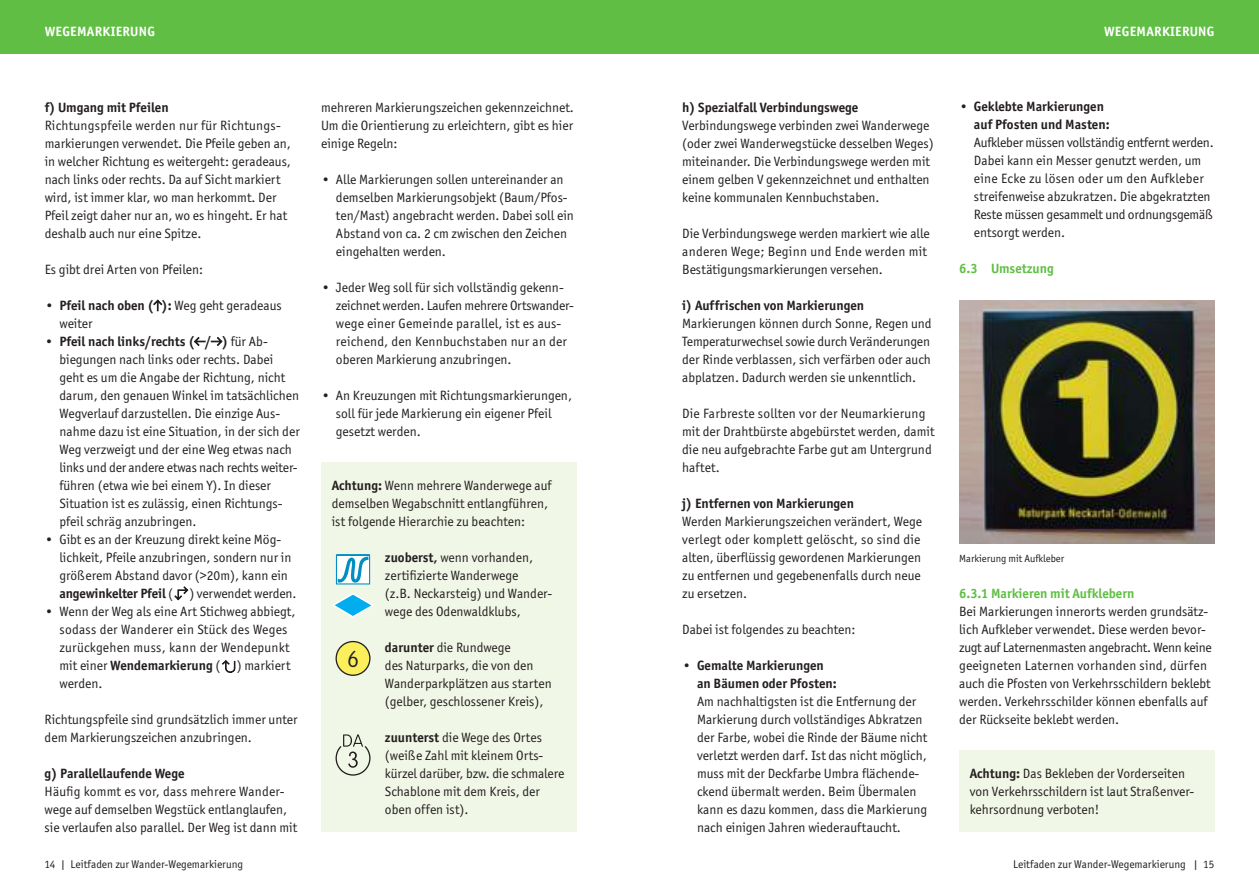
<style>
.page{position:relative;width:1259px;height:893px;background:#fff}
.page>*{position:absolute;margin:0;border:0;box-sizing:border-box;transform-origin:0 0}
.t1{font:100 22.5px "VAG Rounded";color:#241f1f}
.t2{font:13.5px/18px "ITC Officina Sans";color:#241f1f}
.t3{font:700 13.5px/18px "ITC Officina Sans";color:#241f1f}
.t4{font:700 13.5px "ITC Officina Sans";color:#60be44}
.t5{font:700 13.5px "ITC Officina Sans";letter-spacing:.025em;color:#fff}
.t6{font:11.25px "ITC Officina Sans";color:#241f1f}
.t7{font:10.5px "ITC Officina Sans";color:#241f1f}
.s1{font-weight:700}
</style>
<div class="page">
<div style="left:0;top:0;width:1259px;height:53px;background:#60be44"></div>
<svg style="left:153px;top:300px;width:9px;height:11px"></svg>
<svg style="left:194px;top:337px;width:11px;height:9px"></svg>
<svg style="left:211px;top:337px;width:11px;height:9px"></svg>
<svg style="left:174px;top:586px;width:14px;height:14px"></svg>
<svg style="left:222px;top:660px;width:13px;height:13px"></svg>
<div style="left:321px;top:463px;width:255px;height:369px;background:#f1f7e7"></div>
<svg style="left:336px;top:554px;width:34px;height:30px"></svg>
<svg style="left:332px;top:593px;width:42px;height:24px"></svg>
<div style="left:336px;top:642px;width:34px;height:33px;background:#fbf05b;border-radius:50%"></div>
<div style="left:335px;top:641px;width:35px;height:35px;border:1px solid #241f1f;border-radius:50%"></div>
<svg style="left:335px;top:734px;width:36px;height:42px"></svg>
<img style="left:959px;top:301px;width:255px;height:243px">
<div style="left:959px;top:750px;width:255px;height:82px;background:#f1f7e7"></div>
<p class="t5" style="left:45px;top:23px;width:112px">WEGEMARKIERUNG</p>
<p class="t5" style="left:1104px;top:23px;width:112px">WEGEMARKIERUNG</p>
<p class="t3" style="left:45px;top:98px;width:125px">f) Umgang mit Pfeilen</p>
<p class="t2" style="left:45px;top:116px;width:248px">Richtungspfeile werden nur für Richtungs&shy;markierungen verwendet. Die Pfeile geben an, in welcher Richtung es weitergeht: geradeaus, nach links oder rechts. Da auf Sicht markiert wird, ist immer klar, wo man herkommt. Der Pfeil zeigt daher nur an, wo es hingeht. Er hat deshalb auch nur eine Spitze.</p>
<p class="t2" style="left:45px;top:260px;width:160px">Es gibt drei Arten von Pfeilen:</p>
<p class="t2" style="left:59px;top:296px;width:224px;text-indent:-15px">• <span class="s1">Pfeil nach oben ( ):</span> Weg geht geradeaus weiter</p>
<p class="t2" style="left:59px;top:332px;width:242px;text-indent:-15px">• <span class="s1">Pfeil nach links/rechts ( / )</span> für Ab&shy;biegungen nach links oder rechts. Dabei geht es um die Angabe der Richtung, nicht darum, den genauen Winkel im tatsächlichen Wegverlauf darzustellen. Die einzige Aus&shy;nahme dazu ist eine Situation, in der sich der Weg verzweigt und der eine Weg etwas nach links und der andere etwas nach rechts weiter&shy;führen (etwa wie bei einem Y). In dieser Situation ist es zulässig, einen Richtungs&shy;pfeil schräg anzubringen.</p>
<p class="t2" style="left:59px;top:530px;width:238px;text-indent:-15px">• Gibt es an der Kreuzung direkt keine Mög&shy;lichkeit, Pfeile anzubringen, sondern nur in größerem Abstand davor (&gt;20m), kann ein <span class="s1">angewinkelter Pfeil</span> ( ) verwendet werden.</p>
<p class="t2" style="left:59px;top:602px;width:237px;text-indent:-15px">• Wenn der Weg als eine Art Stichweg abbiegt, sodass der Wanderer ein Stück des Weges zurückgehen muss, kann der Wendepunkt mit einer <span class="s1">Wendemarkierung</span> ( ) markiert werden.</p>
<p class="t2" style="left:45px;top:710px;width:254px">Richtungspfeile sind grundsätzlich immer unter dem Markierungszeichen anzubringen.</p>
<p class="t3" style="left:45px;top:764px;width:141px">g) Parallellaufende Wege</p>
<p class="t2" style="left:45px;top:782px;width:254px">Häufig kommt es vor, dass mehrere Wander&shy;wege auf demselben Wegstück entlanglaufen, sie verlaufen also parallel. Der Weg ist dann mit</p>
<p class="t2" style="left:321px;top:98px;width:254px;text-align:justify">mehreren Markierungszeichen gekennzeichnet.<br>Um die Orientierung zu erleichtern, gibt es hier einige Regeln:</p>
<p class="t2" style="left:336px;top:170px;width:239px;text-indent:-15px">• Alle Markierungen sollen untereinander an demselben Markierungsobjekt (Baum/Pfos&shy;ten/Mast) angebracht werden. Dabei soll ein Abstand von ca. 2 cm zwischen den Zeichen eingehalten werden.</p>
<p class="t2" style="left:336px;top:278px;width:239px;text-indent:-15px">• Jeder Weg soll für sich vollständig gekenn&shy;zeichnet werden. Laufen mehrere Ortswander&shy;wege einer Gemeinde parallel, ist es aus&shy;reichend, den Kennbuchstaben nur an der oberen Markierung anzubringen.</p>
<p class="t2" style="left:336px;top:386px;width:237px;text-indent:-15px">• An Kreuzungen mit Richtungsmarkierungen, soll für jede Markierung ein eigener Pfeil gesetzt werden.</p>
<p class="t2" style="left:332px;top:476px;width:221px"><span class="s1">Achtung:</span> Wenn mehrere Wanderwege auf demselben Wegabschnitt entlangführen, ist folgende Hierarchie zu beachten:</p>
<p class="t2" style="left:385px;top:548px;width:169px"><span class="s1">zuoberst,</span> wenn vorhanden, zertifizierte Wanderwege<br>(z.B. Neckarsteig) und Wander&shy;wege des Odenwaldklubs,</p>
<h1 class="t1" style="left:347px;top:646px;width:14px">6</h1>
<p class="t2" style="left:385px;top:638px;width:168px"><span class="s1">darunter</span> die Rundwege<br>des Naturparks, die von den<br>Wanderparkplätzen aus starten (gelber, geschlossener Kreis),</p>
<p class="t2" style="left:385px;top:728px;width:181px"><span class="s1">zuunterst</span> die Wege des Ortes (weiße Zahl mit kleinem Orts&shy;kürzel darüber, bzw. die schmalere<br>Schablone mit dem Kreis, der oben offen ist).</p>
<p class="t3" style="left:682px;top:98px;width:178px">h) Spezialfall Verbindungswege</p>
<p class="t2" style="left:682px;top:116px;width:253px">Verbindungswege verbinden zwei Wanderwege (oder zwei Wanderwegstücke desselben Weges) miteinander. Die Verbindungswege werden mit einem gelben V gekennzeichnet und enthalten keine kommunalen Kennbuchstaben.</p>
<p class="t2" style="left:682px;top:224px;width:249px">Die Verbindungswege werden markiert wie alle anderen Wege; Beginn und Ende werden mit<br>Bestätigungsmarkierungen versehen.</p>
<p class="t3" style="left:682px;top:296px;width:183px">i) Auffrischen von Markierungen</p>
<p class="t2" style="left:682px;top:314px;width:251px;text-align:justify">Markierungen können durch Sonne, Regen und Temperaturwechsel sowie durch Veränderungen der Rinde verblassen, sich verfärben oder auch abplatzen. Dadurch werden sie unkenntlich.</p>
<p class="t2" style="left:682px;top:404px;width:254px">Die Farbreste sollten vor der Neumarkierung mit der Drahtbürste abgebürstet werden, damit die neu aufgebrachte Farbe gut am Untergrund haftet.</p>
<p class="t3" style="left:682px;top:494px;width:173px">j) Entfernen von Markierungen</p>
<p class="t2" style="left:682px;top:512px;width:241px;text-align:justify">Werden Markierungszeichen verändert, Wege verlegt oder komplett gelöscht, so sind die alten, überflüssig gewordenen Markierungen zu entfernen und gegebenenfalls durch neue zu ersetzen.</p>
<p class="t2" style="left:682px;top:620px;width:175px">Dabei ist folgendes zu beachten:</p>
<p class="t3" style="left:697px;top:656px;width:141px;text-indent:-15px">• Gemalte Markierungen an Bäumen oder Pfosten:</p>
<p class="t2" style="left:697px;top:692px;width:232px">Am nachhaltigsten ist die Entfernung der Markierung durch vollständiges Abkratzen der Farbe, wobei die Rinde der Bäume nicht verletzt werden darf. Ist das nicht möglich, muss mit der Deckfarbe Umbra flächende&shy;ckend übermalt werden. Beim Übermalen kann es dazu kommen, dass die Markierung nach einigen Jahren wiederauftaucht.</p>
<p class="t3" style="left:974px;top:98px;width:137px;text-indent:-15px">• Geklebte Markierungen auf Pfosten und Masten:</p>
<p class="t2" style="left:974px;top:134px;width:241px">Aufkleber müssen vollständig entfernt werden.<br>Dabei kann ein Messer genutzt werden, um eine Ecke zu lösen oder um den Aufkleber streifenweise abzukratzen. Die abgekratzten Reste müssen gesammelt und ordnungsgemäß entsorgt werden.</p>
<p class="t4" style="left:959px;top:260px;width:96px">6.3 Umsetzung</p>
<p class="t7" style="left:959px;top:552px;width:107px">Markierung mit Aufkleber</p>
<p class="t4" style="left:959px;top:585px;width:177px">6.3.1 Markieren mit Aufklebern</p>
<p class="t2" style="left:959px;top:602px;width:254px">Bei Markierungen innerorts werden grundsätz&shy;lich Aufkleber verwendet. Diese werden bevor&shy;zugt auf Laternenmasten angebracht. Wenn keine geeigneten Laternen vorhanden sind, dürfen auch die Pfosten von Verkehrsschildern beklebt werden. Verkehrsschilder können ebenfalls auf der Rückseite beklebt werden.</p>
<p class="t2" style="left:969px;top:764px;width:226px"><span class="s1">Achtung:</span> Das Bekleben der Vorderseiten von Verkehrsschildern ist laut Straßenver&shy;kehrsordnung verboten!</p>
<p class="t6" style="left:45px;top:857px;width:200px">14 | Leitfaden zur Wander-Wegemarkierung</p>
<p class="t6" style="left:1013px;top:857px;width:203px">Leitfaden zur Wander-Wegemarkierung | 15</p>
</div>
